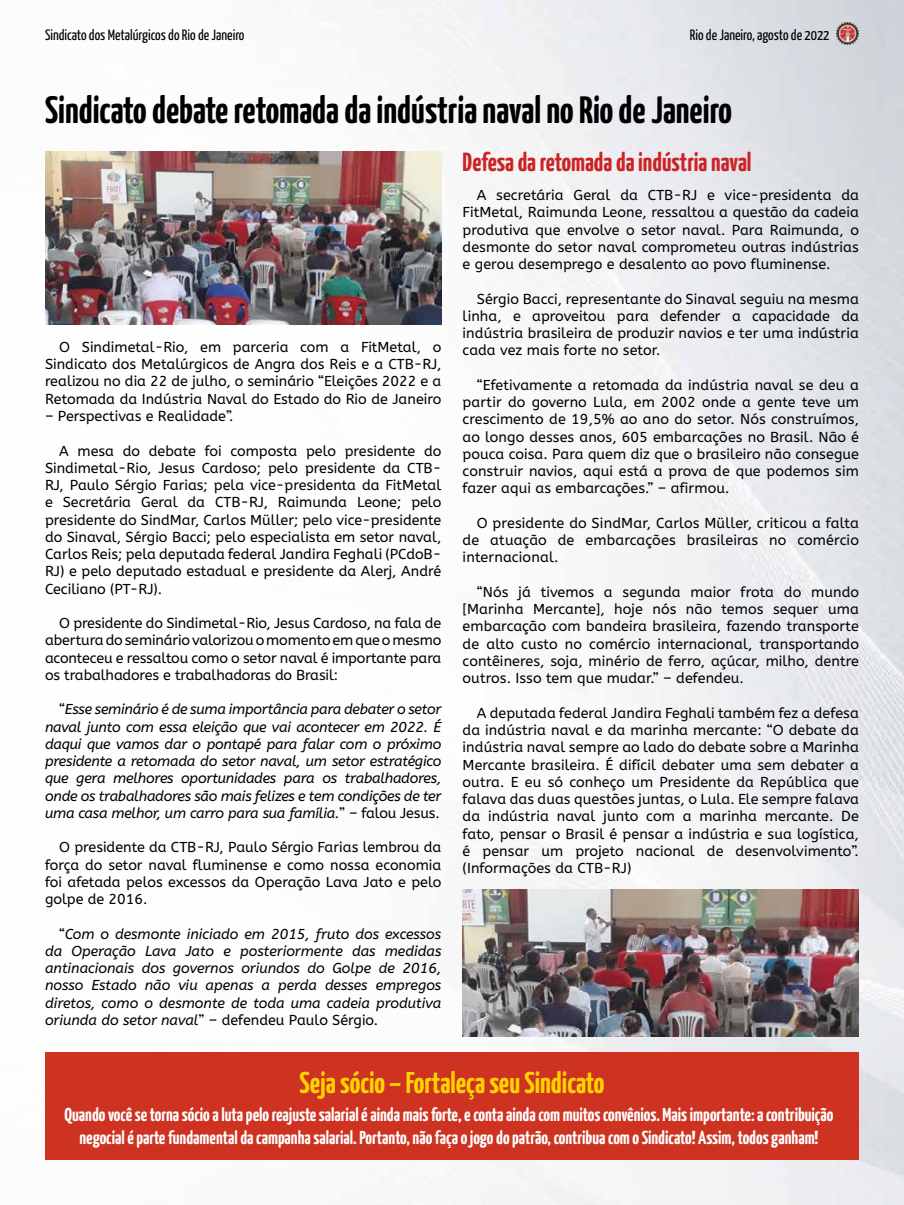
<style>
.page{position:relative;width:904px;height:1205px;background:#fff}
.page>*{position:absolute;margin:0;border:0;box-sizing:border-box;transform-origin:0 0}
.t1{font:700 38.12px "Yanone Kaffeesatz";color:#000}
.t2{font:700 30px "Yanone Kaffeesatz";color:#ffd300}
.t3{font:700 26.25px "Yanone Kaffeesatz";color:#cb2323}
.t4{font:700 18.75px/22.5px "Yanone Kaffeesatz";color:#fff;text-align:center}
.t5{font:15px "Yanone Kaffeesatz";color:#000}
.t6{font:14.38px/17.2px "A Bee Zee";color:#000;text-align:justify}
.t7{font:italic 14.38px/17.2px "A Bee Zee";letter-spacing:-.015em;color:#000;text-align:justify}
.s1{font-style:normal}
</style>
<div class="page">
<img style="left:374px;top:0;width:530px;height:1205px">
<img style="left:836px;top:22px;width:23px;height:23px">
<div style="left:45px;top:1052px;width:814px;height:108px;background:#ce3221"></div>
<img style="left:45px;top:151px;width:396px;height:174px">
<img style="left:462px;top:889px;width:397px;height:147px">
<p class="t5" style="left:45px;top:26px;width:201px">Sindicato dos Metalúrgicos do Rio de Janeiro</p>
<p class="t5" style="left:689px;top:26px;width:141px">Rio de Janeiro, agosto de 2022</p>
<h1 class="t1" style="left:45px;top:87px;width:688px">Sindicato debate retomada da indústria naval no Rio de Janeiro</h1>
<h3 class="t3" style="left:462px;top:146px;width:290px">Defesa da retomada da indústria naval</h3>
<p class="t6" style="left:462px;top:187px;width:398px;text-indent:14px">A secretária Geral da CTB-RJ e vice-presidenta da FitMetal, Raimunda Leone, ressaltou a questão da cadeia produtiva que envolve o setor naval. Para Raimunda, o desmonte do setor naval comprometeu outras indústrias e gerou desemprego e desalento ao povo fluminense.</p>
<p class="t6" style="left:462px;top:290px;width:398px;text-indent:14px">Sérgio Bacci, representante do Sinaval seguiu na mesma linha, e aproveitou para defender a capacidade da indústria brasileira de produzir navios e ter uma indústria cada vez mais forte no setor.</p>
<p class="t6" style="left:462px;top:376px;width:398px;text-indent:14px">“Efetivamente a retomada da indústria naval se deu a partir do governo Lula, em 2002 onde a gente teve um crescimento de 19,5% ao ano do setor. Nós construímos, ao longo desses anos, 605 embarcações no Brasil. Não é pouca coisa. Para quem diz que o brasileiro não consegue construir navios, aqui está a prova de que podemos sim fazer aqui as embarcações.” – afirmou.</p>
<p class="t6" style="left:462px;top:514px;width:398px;text-indent:14px">O presidente do SindMar, Carlos Müller, criticou a falta de atuação de embarcações brasileiras no comércio internacional.</p>
<p class="t6" style="left:462px;top:583px;width:398px;text-indent:14px">“Nós já tivemos a segunda maior frota do mundo [Marinha Mercante], hoje nós não temos sequer uma embarcação com bandeira brasileira, fazendo transporte de alto custo no comércio internacional, transportando contêineres, soja, minério de ferro, açúcar, milho, dentre outros. Isso tem que mudar.” – defendeu.</p>
<p class="t6" style="left:462px;top:704px;width:398px;text-indent:14px">A deputada federal Jandira Feghali também fez a defesa da indústria naval e da marinha mercante: “O debate da indústria naval sempre ao lado do debate sobre a Marinha Mercante brasileira. É difícil debater uma sem debater a outra. E eu só conheço um Presidente da República que falava das duas questões juntas, o Lula. Ele sempre falava da indústria naval junto com a marinha mercante. De fato, pensar o Brasil é pensar a indústria e sua logística, é pensar um projeto nacional de desenvolvimento”. (Informações da CTB-RJ)</p>
<p class="t6" style="left:45px;top:339px;width:398px;text-indent:14px">O Sindimetal-Rio, em parceria com a FitMetal, o Sindicato dos Metalúrgicos de Angra dos Reis e a CTB-RJ, realizou no dia 22 de julho, o seminário “Eleições 2022 e a Retomada da Indústria Naval do Estado do Rio de Janeiro</p>
<p class="t6" style="left:45px;top:408px;width:190px">– Perspectivas e Realidade”.</p>
<p class="t6" style="left:45px;top:442px;width:398px;text-indent:14px">A mesa do debate foi composta pelo presidente do Sindimetal-Rio, Jesus Cardoso; pelo presidente da CTB-RJ, Paulo Sérgio Farias; pela vice-presidenta da FitMetal e Secretária Geral da CTB-RJ, Raimunda Leone; pelo presidente do SindMar, Carlos Müller; pelo vice-presidente do Sinaval, Sérgio Bacci; pelo especialista em setor naval, Carlos Reis; pela deputada federal Jandira Feghali (PCdoB-RJ) e pelo deputado estadual e presidente da Alerj, André Ceciliano (PT-RJ).</p>
<p class="t6" style="left:45px;top:615px;width:398px;text-indent:14px">O presidente do Sindimetal-Rio, Jesus Cardoso, na fala de abertura do seminário valorizou o momento em que o mesmo aconteceu e ressaltou como o setor naval é importante para os trabalhadores e trabalhadoras do Brasil:</p>
<p class="t7" style="left:45px;top:701px;width:398px;text-indent:14px"><span class="s1">“</span>Esse seminário é de suma importância para debater o setor naval junto com essa eleição que vai acontecer em 2022. É daqui que vamos dar o pontapé para falar com o próximo presidente a retomada do setor naval, um setor estratégico que gera melhores oportunidades para os trabalhadores, onde os trabalhadores são mais felizes e tem condições de ter uma casa melhor, um carro para sua família.<span class="s1">” – falou Jesus.</span></p>
<p class="t6" style="left:45px;top:839px;width:398px;text-indent:14px">O presidente da CTB-RJ, Paulo Sérgio Farias lembrou da força do setor naval fluminense e como nossa economia foi afetada pelos excessos da Operação Lava Jato e pelo golpe de 2016.</p>
<p class="t7" style="left:45px;top:925px;width:398px;text-indent:14px"><span class="s1">“</span>Com o desmonte iniciado em 2015, fruto dos excessos da Operação Lava Jato e posteriormente das medidas antinacionais dos governos oriundos do Golpe de 2016, nosso Estado não viu apenas a perda desses empregos diretos, como o desmonte de toda uma cadeia produtiva oriunda do setor naval<span class="s1">” – defendeu Paulo Sérgio.</span></p>
<h2 class="t2" style="left:299px;top:1064px;width:306px">Seja sócio – Fortaleça seu Sindicato</h2>
<p class="t4" style="left:65px;top:1103px;width:770px">Quando você se torna sócio a luta pelo reajuste salarial é ainda mais forte, e conta ainda com muitos convênios. Mais importante: a contribuição negocial é parte fundamental da campanha salarial. Portanto, não faça o jogo do patrão, contribua com o Sindicato! Assim, todos ganham!</p>
</div>
